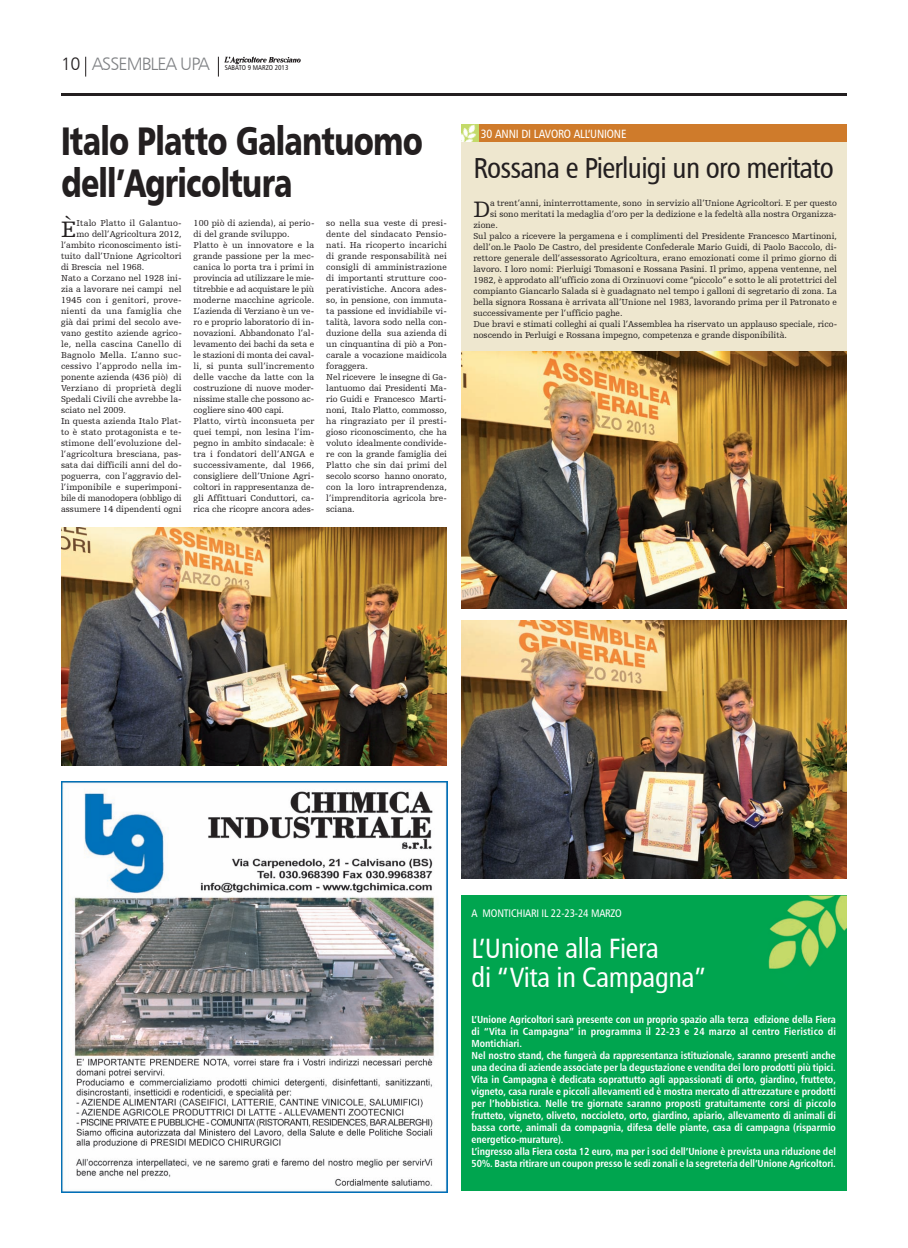
<style>
.page{position:relative;width:908px;height:1248px;background:#fff}
.page>*{position:absolute;margin:0;border:0;box-sizing:border-box;transform-origin:0 0}
.t1{font:40px/42px "Humanist 777 BT Black B";letter-spacing:-.025em;color:#231f20;scale:.76 1}
.t2{font:29px "Humanist 777 BT Roman Condensed B";letter-spacing:-.025em;color:#231f20}
.t3{font:28px/29px "Humanist 777 BT Roman Condensed B";letter-spacing:-.01em;color:#fff}
.t4{font:23.4px "Humanist Slabserif 712 BT";color:#231f20}
.t5{font:18px "Humanist 777 BT Light B";letter-spacing:-.055em;color:#808285}
.t6{font:12px "Humanist 777 BT Roman Condensed B";letter-spacing:-.015em;color:#fff}
.t7{font:11px "Humanist 777 BT Roman Condensed B";letter-spacing:-.015em;color:#fff}
.t8{font:10.3px/12px "Humanist 777 BT Bold Condensed B";color:#fff}
.t9{font:9px/11px "Humanist Slabserif 712 BT";color:#231f20}
.t10{font:9px "Humanist Slabserif 712 BT";letter-spacing:.025em;color:#231f20}
.t11{font:7px "Humanist 777 BT Roman Condensed B";color:#231f20}
.s1{color:#231f20}
</style>
<div class="page">
<hr style="left:61px;top:93px;width:785px;height:3px;background:#231f20">
<svg style="left:85px;top:57px;width:1px;height:20px"></svg>
<img style="left:224px;top:56px;width:77px;height:9px">
<svg style="left:218px;top:57px;width:1px;height:20px"></svg>
<div style="left:461px;top:895px;width:385px;height:296px;background:#00a54f"></div>
<img style="left:768px;top:895px;width:78px;height:74px">
<img style="left:62px;top:781px;width:385px;height:411px">
<div style="left:461px;top:125px;width:385px;height:329px;background:#eee7cf"></div>
<img style="left:461px;top:351px;width:385px;height:257px">
<img style="left:461px;top:621px;width:385px;height:257px">
<div style="left:461px;top:125px;width:385px;height:17px;background:#cf7b2b"></div>
<img style="left:461px;top:125px;width:17px;height:17px">
<img style="left:61px;top:527px;width:385px;height:238px">
<h3 class="t5" style="left:61px;top:53px;width:150px"><span class="s1">10</span> ASSEMBLEA UPA</h3>
<p class="t11" style="left:224px;top:63px;width:65px">saBato 9 marzo 2013</p>
<h1 class="t1" style="left:61px;top:119px;width:478px">Italo Platto Galantuomo dell’Agricoltura</h1>
<h3 class="t4" style="left:61px;top:215px;width:17px">È</h3>
<p class="t9" style="left:77px;top:218px;width:107px">Italo Platto il Galantuo-</p>
<p class="t9" style="left:77px;top:229px;width:106px">mo dell’Agricoltura 2012,</p>
<p class="t9" style="left:61px;top:240px;width:122px">l’ambito riconoscimento isti-</p>
<p class="t9" style="left:61px;top:251px;width:122px">tuito dall’Unione Agricoltori</p>
<p class="t9" style="left:61px;top:262px;width:85px">di Brescia nel 1968.</p>
<p class="t9" style="left:61px;top:273px;width:122px">Nato a Corzano nel 1928 ini-</p>
<p class="t9" style="left:61px;top:284px;width:122px">zia a lavorare nei campi nel</p>
<p class="t10" style="left:61px;top:295px;width:122px">1945 con i genitori, prove-</p>
<p class="t10" style="left:61px;top:306px;width:122px">nienti da una famiglia che</p>
<p class="t9" style="left:61px;top:317px;width:122px">già dai primi del secolo ave-</p>
<p class="t9" style="left:61px;top:328px;width:122px">vano gestito aziende agrico-</p>
<p class="t10" style="left:61px;top:339px;width:122px">le, nella cascina Canello di</p>
<p class="t10" style="left:61px;top:350px;width:122px">Bagnolo Mella. L’anno suc-</p>
<p class="t10" style="left:61px;top:361px;width:122px">cessivo l’approdo nella im-</p>
<p class="t9" style="left:61px;top:372px;width:122px">ponente azienda (436 piò) di</p>
<p class="t10" style="left:61px;top:383px;width:122px">Verziano di proprietà degli</p>
<p class="t9" style="left:61px;top:394px;width:122px">Spedali Civili che avrebbe la-</p>
<p class="t9" style="left:61px;top:405px;width:67px">sciato nel 2009.</p>
<p class="t9" style="left:61px;top:416px;width:122px">In questa azienda Italo Plat-</p>
<p class="t9" style="left:61px;top:427px;width:122px">to è stato protagonista e te-</p>
<p class="t9" style="left:61px;top:438px;width:122px">stimone dell’evoluzione del-</p>
<p class="t9" style="left:61px;top:449px;width:122px">l’agricoltura bresciana, pas-</p>
<p class="t9" style="left:61px;top:460px;width:122px">sata dai difficili anni del do-</p>
<p class="t9" style="left:61px;top:471px;width:122px">poguerra, con l’aggravio del-</p>
<p class="t9" style="left:61px;top:482px;width:122px">l’imponibile e superimponi-</p>
<p class="t9" style="left:61px;top:493px;width:122px">bile di manodopera (obbligo di</p>
<p class="t9" style="left:61px;top:504px;width:122px">assumere 14 dipendenti ogni</p>
<p class="t9" style="left:193px;top:218px;width:122px">100 piò di azienda), ai perio&shy;di del grande sviluppo.<br>Platto è un innovatore e la grande passione per la mec&shy;canica lo porta tra i primi in provincia ad utilizzare le mie&shy;titrebbie e ad acquistare le più moderne macchine agricole.<br>L’azienda di Verziano è un ve&shy;ro e proprio laboratorio di in&shy;novazioni. Abbandonato l’al&shy;levamento dei bachi da seta e le stazioni di monta dei caval&shy;li, si punta sull’incremento delle vacche da latte con la costruzione di nuove moder&shy;nissime stalle che possono ac&shy;cogliere sino 400 capi.<br>Platto, virtù inconsueta per quei tempi, non lesina l’im&shy;pegno in ambito sindacale: è tra i fondatori dell’ANGA e successivamente, dal 1966, consigliere dell’Unione Agri&shy;coltori in rappresentanza de&shy;gli Affittuari Conduttori, ca&shy;rica che ricopre ancora ades-</p>
<p class="t9" style="left:326px;top:217px;width:122px">so nella sua veste di presi&shy;dente del sindacato Pensio&shy;nati. Ha ricoperto incarichi di grande responsabilità nei consigli di amministrazione di importanti strutture coo&shy;perativistiche. Ancora ades&shy;so, in pensione, con immuta&shy;ta passione ed invidiabile vi&shy;talità, lavora sodo nella con&shy;duzione della sua azienda di un cinquantina di piò a Pon&shy;carale a vocazione maidicola foraggera.<br>Nel ricevere le insegne di Ga&shy;lantuomo dai Presidenti Ma&shy;rio Guidi e Francesco Marti&shy;noni, Italo Platto, commosso, ha ringraziato per il presti&shy;gioso riconoscimento, che ha voluto idealmente condivide&shy;re con la grande famiglia dei<br>Platto che sin dai primi del secolo scorso hanno onorato, con la loro intraprendenza, l’imprenditoria agricola bre&shy;sciana.</p>
<h3 class="t6" style="left:480px;top:126px;width:147px">30 anni di laVoro all’Unione</h3>
<h2 class="t2" style="left:473px;top:150px;width:362px">rossana e Pierluigi un oro meritato</h2>
<h3 class="t4" style="left:473px;top:195px;width:18px">D</h3>
<p class="t9" style="left:490px;top:197px;width:348px">a trent’anni, ininterrottamente, sono in servizio all’Unione Agricoltori. E per questo</p>
<p class="t9" style="left:490px;top:208px;width:348px">si sono meritati la medaglia d’oro per la dedizione e la fedeltà alla nostra Organizza-</p>
<p class="t9" style="left:473px;top:219px;width:26px">zione.</p>
<p class="t9" style="left:473px;top:230px;width:365px">Sul palco a ricevere la pergamena e i complimenti del Presidente Francesco Martinoni,</p>
<p class="t9" style="left:473px;top:241px;width:365px">dell’on.le Paolo De Castro, del presidente Confederale Mario Guidi, di Paolo Baccolo, di-</p>
<p class="t9" style="left:473px;top:252px;width:365px">rettore generale dell’assessorato Agricoltura, erano emozionati come il primo giorno di</p>
<p class="t9" style="left:473px;top:263px;width:365px">lavoro. I loro nomi: Pierluigi Tomasoni e Rossana Pasini. Il primo, appena ventenne, nel</p>
<p class="t9" style="left:473px;top:274px;width:365px">1982, è approdato all’ufficio zona di Orzinuovi come “piccolo” e sotto le ali protettrici del</p>
<p class="t9" style="left:473px;top:285px;width:365px">compianto Giancarlo Salada si è guadagnato nel tempo i galloni di segretario di zona. La</p>
<p class="t9" style="left:473px;top:296px;width:365px">bella signora Rossana è arrivata all’Unione nel 1983, lavorando prima per il Patronato e</p>
<p class="t9" style="left:473px;top:307px;width:151px">successivamente per l’ufficio paghe.</p>
<p class="t9" style="left:473px;top:318px;width:365px">Due bravi e stimati colleghi ai quali l’Assemblea ha riservato un applauso speciale, rico-</p>
<p class="t9" style="left:473px;top:329px;width:315px">noscendo in Perluigi e Rossana impegno, competenza e grande disponibilità.</p>
<p class="t7" style="left:471px;top:906px;width:152px">a monticHiari il 22-23-24 marzo</p>
<h3 class="t3" style="left:471px;top:932px;width:235px">l’Unione alla fiera<br>di “Vita in campagna”</h3>
<p class="t8" style="left:471px;top:1012px;width:366px">L’Unione agricoltori sarà presente con un proprio spazio alla terza edizione della Fiera di “Vita in campagna” in programma il 22-23 e 24 marzo al centro Fieristico di montichiari.<br>nel nostro stand, che fungerà da rappresentanza istituzionale, saranno presenti anche una decina di aziende associate per la degustazione e vendita dei loro prodotti più tipici.<br>Vita in campagna è dedicata soprattutto agli appassionati di orto, giardino, frutteto, vigneto, casa rurale e piccoli allevamenti ed è mostra mercato di attrezzature e prodotti per l’hobbistica. nelle tre giornate saranno proposti gratuitamente corsi di piccolo frutteto, vigneto, oliveto, noccioleto, orto, giardino, apiario, allevamento di animali di bassa corte, animali da compagnia, difesa delle piante, casa di campagna (risparmio energetico-murature).<br>L’ingresso alla Fiera costa 12 euro, ma per i soci dell’Unione è prevista una riduzione del 50%. basta ritirare un coupon presso le sedi zonali e la segreteria dell’Unione agricoltori.</p>
</div>
